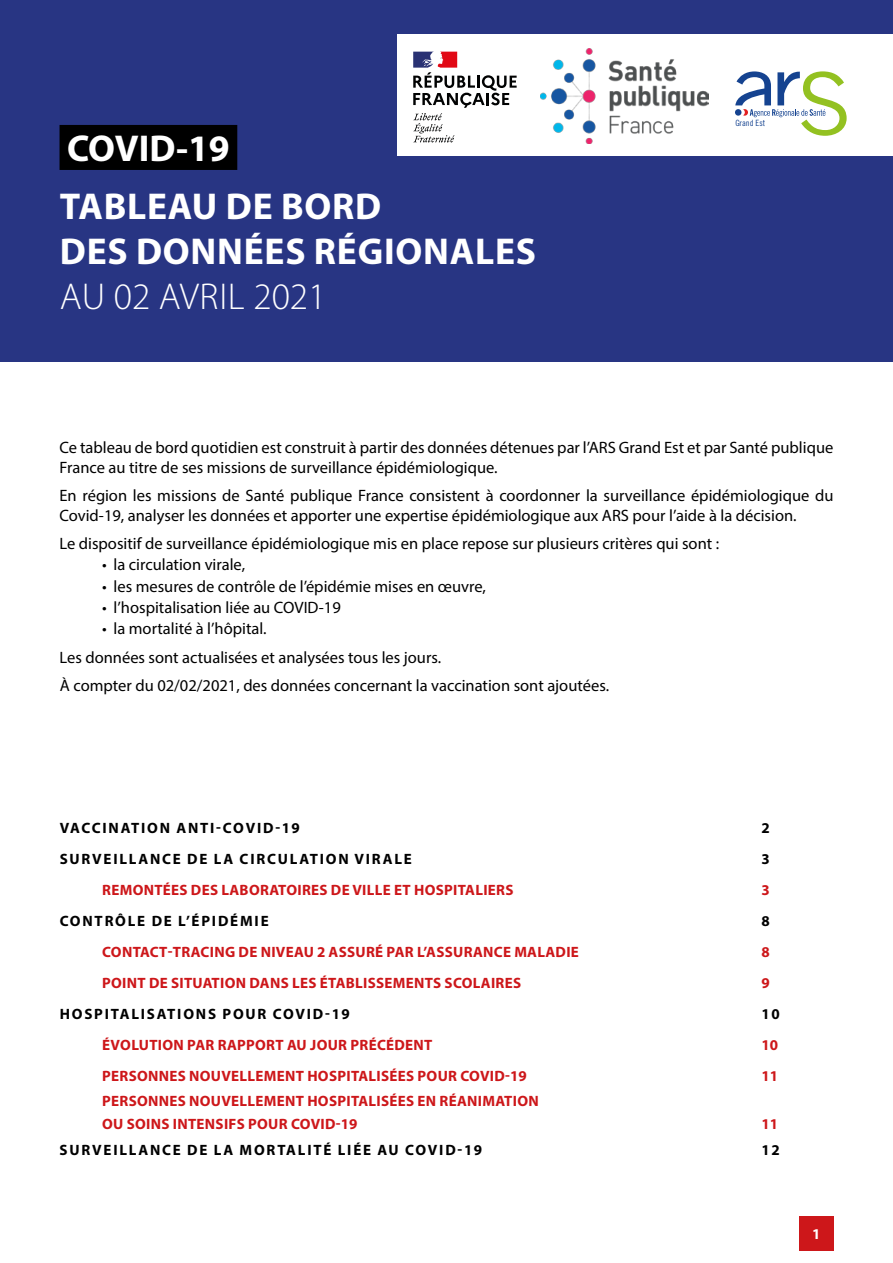
<style>
.page{position:relative;width:893px;height:1263px;background:#fff}
.page>*{position:absolute;margin:0;border:0;box-sizing:border-box;transform-origin:0 0}
.t1{font:700 37.5px/57.8px "Myriad Pro";letter-spacing:.02em;color:#fff}
.t2{font:300 37.5px "Myriad Pro";color:#fff}
.t3{font:16.5px/19.8px "Myriad Pro";color:#000}
.t4{font:700 15px/23.4px "Myriad Pro";letter-spacing:.02em;color:#cd171a}
.t5{font:700 15px "Myriad Pro";letter-spacing:.12em;color:#000}
.t6{font:700 15px "Myriad Pro";color:#fff}
.t7{font:8.7px "Trade Gothic LT Std Cn 18";color:#154390}
</style>
<div class="page">
<div style="left:0;top:0;width:893px;height:361px;background:#283583"></div>
<div style="left:397px;top:34px;width:496px;height:121px;background:#fff"></div>
<div style="left:60px;top:125px;width:177px;height:45px;background:#000"></div>
<div style="left:799px;top:1216px;width:34px;height:34px;background:#cd171a"></div>
<img style="left:540px;top:49px;width:169px;height:95px">
<svg style="left:735px;top:71px;width:112px;height:65px"></svg>
<svg style="left:413px;top:52px;width:104px;height:90px"></svg>
<h1 class="t1" style="left:60px;top:118px;width:323px">COVID-19<br>TABLEAU DE BORD</h1>
<h1 class="t1" style="left:60px;top:221px;width:478px">DES DONNÉES RÉGIONALES</h1>
<h1 class="t2" style="left:60px;top:274px;width:268px">AU 02 AVRIL 2021</h1>
<p class="t7" style="left:735px;top:118px;width:31px">Grand Est</p>
<p class="t3" style="left:60px;top:437px;width:775px">Ce tableau de bord quotidien est construit à partir des données détenues par l’ARS Grand Est et par Santé publique<br>France au titre de ses missions de surveillance épidémiologique.</p>
<p class="t3" style="left:60px;top:485px;width:775px">En région les missions de Santé publique France consistent à coordonner la surveillance épidémiologique du<br>Covid-19, analyser les données et apporter une expertise épidémiologique aux ARS pour l’aide à la décision.</p>
<p class="t3" style="left:60px;top:533px;width:661px">Le dispositif de surveillance épidémiologique mis en place repose sur plusieurs critères qui sont :</p>
<p class="t3" style="left:102px;top:555px;width:145px">• la circulation virale,</p>
<p class="t3" style="left:102px;top:576px;width:385px">• les mesures de contrôle de l’épidémie mises en œuvre,</p>
<p class="t3" style="left:102px;top:597px;width:240px">• l’hospitalisation liée au COVID-19</p>
<p class="t3" style="left:60px;top:614px;width:551px;line-height:28.3px;text-indent:43px">• la mortalité à l’hôpital.<br>Les données sont actualisées et analysées tous les jours.<br>À compter du 02/02/2021, des données concernant la vaccination sont ajoutées.</p>
<p class="t5" style="left:60px;top:818px;width:242px">VACCINATION ANTI-COVID-19</p>
<p class="t5" style="left:762px;top:818px;width:10px">2</p>
<p class="t5" style="left:60px;top:849px;width:354px">SURVEILLANCE DE LA CIRCULATION VIRALE</p>
<p class="t5" style="left:762px;top:849px;width:10px">3</p>
<p class="t4" style="left:102px;top:878px;width:413px">REMONTÉES DES LABORATOIRES DE VILLE ET HOSPITALIERS</p>
<p class="t4" style="left:762px;top:878px;width:10px">3</p>
<p class="t5" style="left:60px;top:911px;width:211px">CONTRÔLE DE L’ÉPIDÉMIE</p>
<p class="t5" style="left:762px;top:911px;width:10px">8</p>
<p class="t4" style="left:102px;top:940px;width:478px">CONTACT-TRACING DE NIVEAU 2 ASSURÉ PAR L’ASSURANCE MALADIE</p>
<p class="t4" style="left:762px;top:940px;width:10px">8</p>
<p class="t4" style="left:102px;top:970px;width:420px">POINT DE SITUATION DANS LES ÉTABLISSEMENTS SCOLAIRES</p>
<p class="t4" style="left:762px;top:970px;width:10px">9</p>
<p class="t5" style="left:60px;top:1004px;width:292px">HOSPITALISATIONS POUR COVID-19</p>
<p class="t5" style="left:762px;top:1004px;width:20px">10</p>
<p class="t4" style="left:102px;top:1032px;width:332px">ÉVOLUTION PAR RAPPORT AU JOUR PRÉCÉDENT</p>
<p class="t4" style="left:761px;top:1032px;width:18px">10</p>
<p class="t4" style="left:102px;top:1063px;width:426px">PERSONNES NOUVELLEMENT HOSPITALISÉES POUR COVID-19</p>
<p class="t4" style="left:761px;top:1063px;width:18px">11</p>
<p class="t4" style="left:102px;top:1089px;width:438px">PERSONNES NOUVELLEMENT HOSPITALISÉES EN RÉANIMATION<br>OU SOINS INTENSIFS POUR COVID-19</p>
<p class="t4" style="left:761px;top:1112px;width:18px">11</p>
<p class="t5" style="left:60px;top:1140px;width:424px">SURVEILLANCE DE LA MORTALITÉ LIÉE AU COVID-19</p>
<p class="t5" style="left:761px;top:1140px;width:20px">12</p>
<p class="t6" style="left:812px;top:1224px;width:10px">1</p>
</div>
